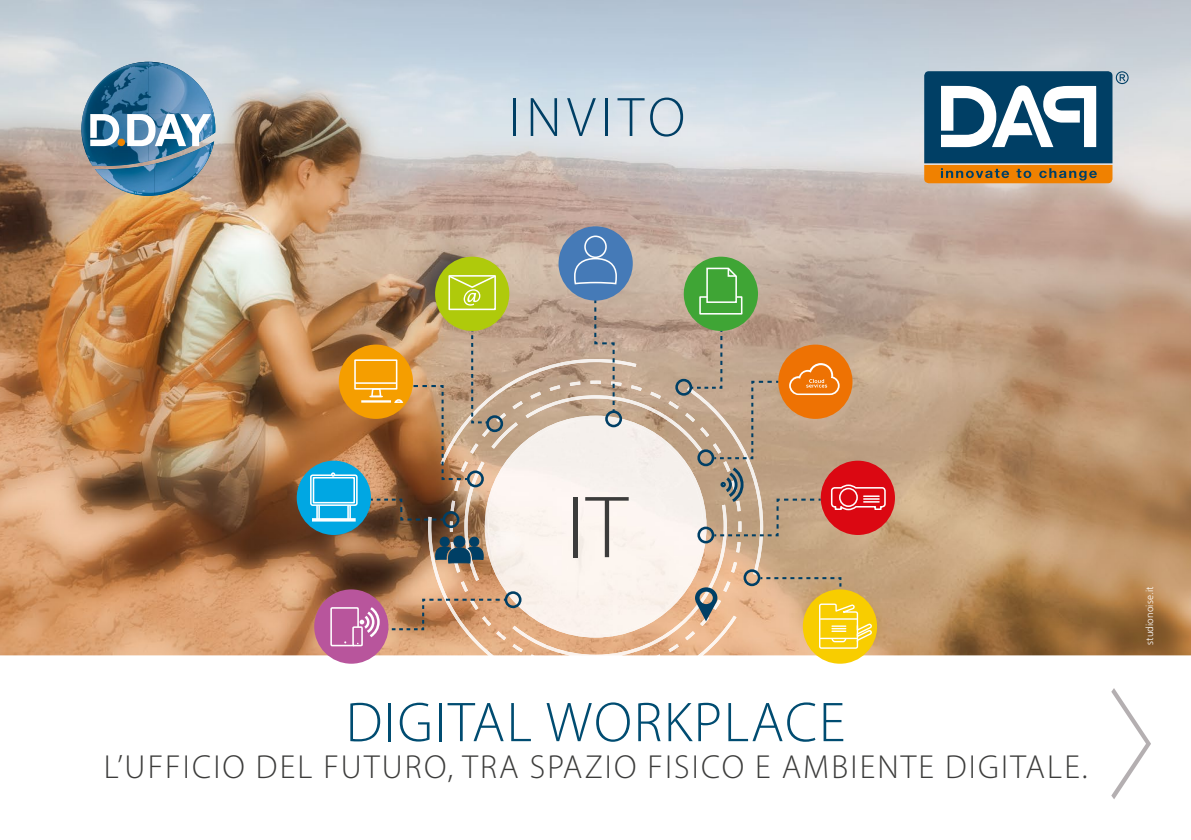
<style>
.page{position:relative;width:1191px;height:840px;background:#fff}
.page>*{position:absolute;margin:0;border:0;box-sizing:border-box;transform-origin:0 0}
.t1{font:300 89px "Myriad Pro";color:#3c3c3b}
.t2{font:300 56.4px "Myriad Pro";letter-spacing:.03em;color:#004c71}
.t3{font:300 56px "Myriad Pro";letter-spacing:.1em;color:#003f65}
.t4{font:300 33.4px "Myriad Pro";letter-spacing:.065em;color:#3c3c3b}
.t5{font:300 10px "Frutiger";letter-spacing:.01em;color:#fff}
</style>
<div class="page">
<svg style="left:1111px;top:688px;width:40px;height:110px"></svg>
<img style="left:0;top:0;width:1191px;height:655px">
<img style="left:736px;top:574px;width:4px;height:77px">
<img style="left:450px;top:380px;width:238px;height:136px">
<svg style="left:488px;top:655px;width:210px;height:1px"></svg>
<img style="left:428px;top:516px;width:308px;height:139px">
<img style="left:464px;top:481px;width:20px;height:99px">
<img style="left:636px;top:395px;width:51px;height:56px">
<img style="left:489px;top:359px;width:147px;height:105px">
<img style="left:687px;top:387px;width:76px;height:187px">
<div style="left:504px;top:591px;width:17px;height:16px;border:3px solid #003f65;border-radius:50%"></div>
<div style="left:442px;top:511px;width:17px;height:16px;border:3px solid #003f65;border-radius:50%"></div>
<div style="left:467px;top:470px;width:17px;height:17px;border:3px solid #003f65;border-radius:50%"></div>
<div style="left:486px;top:415px;width:17px;height:17px;border:3px solid #003f65;border-radius:50%"></div>
<div style="left:605px;top:410px;width:17px;height:17px;border:3px solid #003f65;border-radius:50%"></div>
<div style="left:675px;top:378px;width:17px;height:17px;border:3px solid #003f65;border-radius:50%"></div>
<div style="left:697px;top:526px;width:17px;height:17px;border:3px solid #003f65;border-radius:50%"></div>
<div style="left:743px;top:569px;width:17px;height:17px;border:3px solid #003f65;border-radius:50%"></div>
<svg style="left:369px;top:497px;width:75px;height:24px;background:#5e402b"></svg>
<div style="left:314px;top:589px;width:74px;height:74px;background:#b8559c;border-radius:50%"></div>
<svg style="left:330px;top:597px;width:178px;height:49px"></svg>
<div style="left:339px;top:344px;width:74px;height:74px;background:#f59e00;border-radius:50%"></div>
<div style="left:354px;top:359px;width:43px;height:30px;border:2px solid #fff"></div>
<svg style="left:370px;top:387px;width:12px;height:11px"></svg>
<hr style="left:362px;top:400px;width:28px;height:2px;background:#fff">
<hr style="left:355px;top:382px;width:41px;height:1px;background:#fff">
<svg style="left:393px;top:327px;width:96px;height:154px;background:#be9369"></svg>
<div style="left:435px;top:256px;width:74px;height:75px;background:#afca0b;border-radius:50%"></div>
<div style="left:448px;top:275px;width:48px;height:35px;border:2px solid #fff"></div>
<svg style="left:448px;top:275px;width:48px;height:30px"></svg>
<div style="left:558px;top:226px;width:75px;height:74px;background:#457ab7;border-radius:50%"></div>
<div style="left:584px;top:235px;width:23px;height:23px;border:2px solid #fff;border-radius:50%"></div>
<svg style="left:573px;top:257px;width:45px;height:156px"></svg>
<div style="left:684px;top:256px;width:74px;height:75px;background:#3fa535;border-radius:50%"></div>
<svg style="left:924px;top:71px;width:204px;height:112px"></svg>
<div style="left:454px;top:536px;width:11px;height:11px;background:#003f65;border-radius:50%"></div>
<div style="left:453px;top:535px;width:12px;height:12px;border:1px solid #003f65;border-radius:50%"></div>
<div style="left:470px;top:537px;width:9px;height:9px;background:#003f65;border-radius:50%"></div>
<div style="left:469px;top:536px;width:10px;height:10px;border:1px solid #003f65;border-radius:50%"></div>
<div style="left:440px;top:537px;width:9px;height:9px;background:#003f65;border-radius:50%"></div>
<div style="left:440px;top:536px;width:9px;height:10px;border:1px solid #003f65;border-radius:50%"></div>
<svg style="left:435px;top:546px;width:49px;height:17px"></svg>
<svg style="left:695px;top:587px;width:22px;height:34px"></svg>
<div style="left:297px;top:460px;width:74px;height:74px;background:#00a7e3;border-radius:50%"></div>
<div style="left:310px;top:474px;width:48px;height:31px;border:2px solid #fff;border-radius:2px"></div>
<div style="left:313px;top:476px;width:42px;height:27px;border:2px solid #fff"></div>
<svg style="left:316px;top:505px;width:4px;height:13px"></svg>
<svg style="left:347px;top:505px;width:4px;height:13px"></svg>
<hr style="left:314px;top:518px;width:40px;height:3px;background:#fff">
<svg style="left:331px;top:472px;width:4px;height:4px"></svg>
<div style="left:820px;top:460px;width:75px;height:74px;background:#db0812;border-radius:50%"></div>
<svg style="left:689px;top:266px;width:197px;height:271px;background:#ba9676"></svg>
<div style="left:839px;top:487px;width:19px;height:19px;border:2px solid #fff;border-radius:50%"></div>
<div style="left:803px;top:589px;width:74px;height:74px;background:#f8cd00;border-radius:50%"></div>
<svg style="left:758px;top:575px;width:115px;height:74px"></svg>
<svg style="left:81px;top:62px;width:134px;height:134px;background:#6e95ae"></svg>
<h3 class="t3" style="left:509px;top:83px;width:178px">INVITO</h3>
<h1 class="t1" style="left:566px;top:473px;width:63px">IT</h1>
<h2 class="t2" style="left:346px;top:688px;width:501px">DIGITAL WORKPLACE</h2>
<p class="t4" style="left:104px;top:746px;width:985px">L’UFFICIO DEL FUTURO, TRA SPAZIO FISICO E AMBIENTE DIGITALE.</p>
<p class="t5" style="left:1144px;top:644px;width:59px;rotate:-90deg">studionoise.it</p>
</div>
